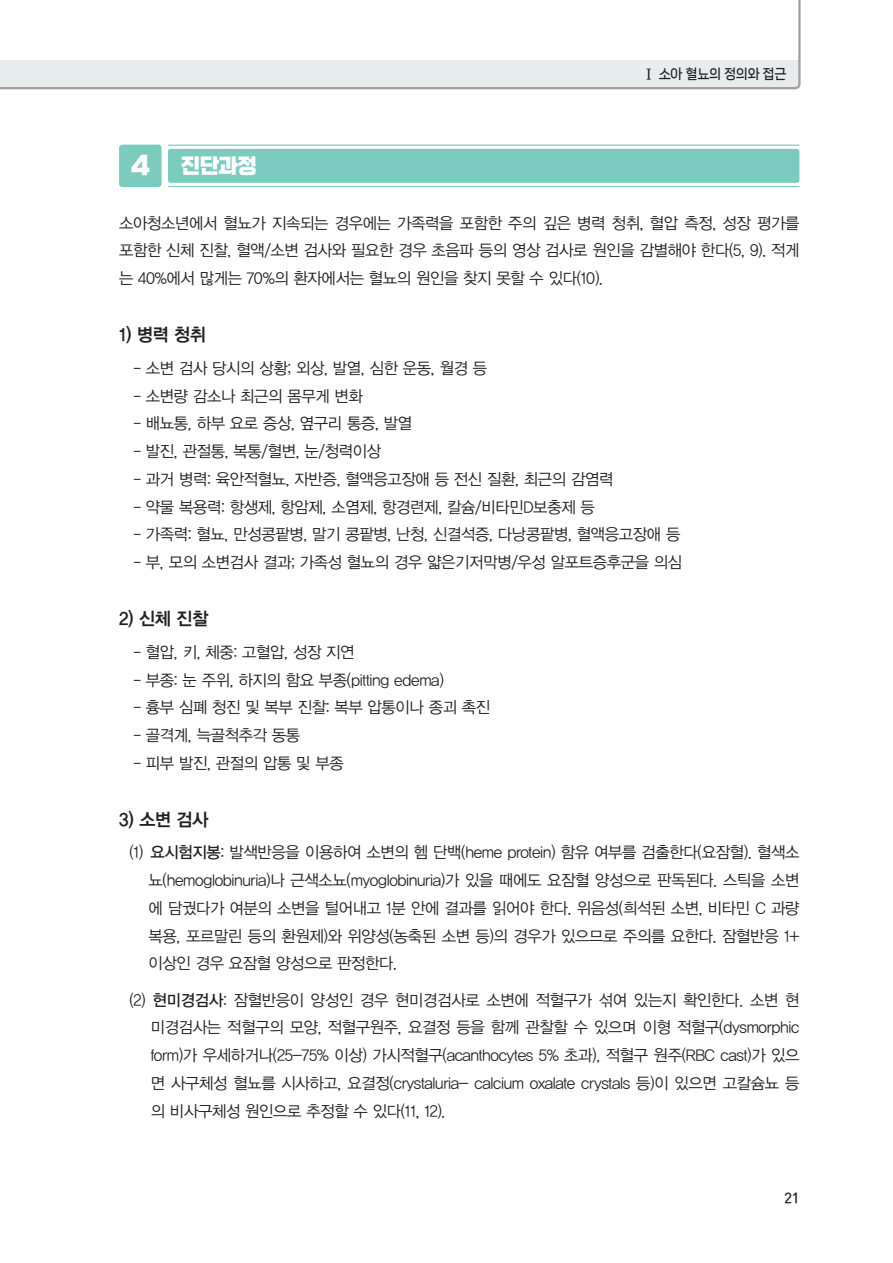
<style>
.page{position:relative;width:893px;height:1263px;background:#fff}
.page>*{position:absolute;margin:0;border:0;box-sizing:border-box;transform-origin:0 0}
.본문제목{font:700 25.5px "Gong Gothic";color:#fff}
.본문제목-2{font:700 21px "Gong Gothic";color:#fff}
._1{font:18px "YDVYGO14";letter-spacing:-.02em;color:#231f20}
.본문{font:16.05px/27.8px "YDVYGO12";letter-spacing:-.02em;color:#231f20;text-align:justify}
.본문-2{font:16.05px "YDVYGO12";letter-spacing:-.02em;color:#231f20;scale:.7 1}
.t1{font:13.5px "Nanum Square Neo TTF c Bd";letter-spacing:-.02em;color:#231f20;scale:.95 1}
.t2{font:13.5px "Rix Head M";color:#231f20}
.s1{font-family:"YDVY Mj O14";font-size:16.5px}
.s2{font-family:"YDVYGO13"}
</style>
<div class="page">
<svg style="left:0;top:0;width:800px;height:89px"></svg>
<div style="left:119px;top:145px;width:43px;height:42px;background:#7bcbbf;border-radius:3px"></div>
<div style="left:168px;top:149px;width:631px;height:34px;background:#7bcbbf;border-radius:3px"></div>
<hr style="left:168px;top:145px;width:631px;height:1px;background:#7bcbbf">
<hr style="left:168px;top:186px;width:631px;height:1px;background:#7bcbbf">
<p class="본문제목" style="left:131px;top:152px;width:21px">4</p>
<p class="본문제목-2" style="left:181px;top:155px;width:78px">진단과정</p>
<p class="t1" style="left:641px;top:66px;width:154px"><span class="s1">Ⅰ</span> 소아 혈뇨의 정의와 접근</p>
<p class="본문" style="left:119px;top:208px;width:682px">소아청소년에서 혈뇨가 지속되는 경우에는 가족력을 포함한 주의 깊은 병력 청취, 혈압 측정, 성장 평가를 포함한 신체 진찰, 혈액/소변 검사와 필요한 경우 초음파 등의 영상 검사로 원인을 감별해야 한다(5, 9). 적게 는 40%에서 많게는 70%의 환자에서는 혈뇨의 원인을 찾지 못할 수 있다(10).</p>
<p class="_1" style="left:119px;top:323px;width:88px">1) 병력 청취</p>
<p class="본문-2" style="left:134px;top:357px;width:506px">- 소변 검사 당시의 상황; 외상, 발열, 심한 운동, 월경 등</p>
<p class="본문-2" style="left:134px;top:385px;width:329px">- 소변량 감소나 최근의 몸무게 변화</p>
<p class="본문-2" style="left:134px;top:413px;width:399px">- 배뇨통, 하부 요로 증상, 옆구리 통증, 발열</p>
<p class="본문-2" style="left:134px;top:440px;width:355px">- 발진, 관절통, 복통/혈변, 눈/청력이상</p>
<p class="본문-2" style="left:134px;top:468px;width:686px">- 과거 병력: 육안적혈뇨, 자반증, 혈액응고장애 등 전신 질환, 최근의 감염력</p>
<p class="본문-2" style="left:134px;top:496px;width:660px">- 약물 복용력: 항생제, 항암제, 소염제, 항경련제, 칼슘/비타민D보충제 등</p>
<p class="본문-2" style="left:134px;top:524px;width:782px">- 가족력: 혈뇨, 만성콩팥병, 말기 콩팥병, 난청, 신결석증, 다낭콩팥병, 혈액응고장애 등</p>
<p class="본문-2" style="left:134px;top:551px;width:785px">- 부, 모의 소변검사 결과; 가족성 혈뇨의 경우 얇은기저막병/우성 알포트증후군을 의심</p>
<p class="_1" style="left:119px;top:607px;width:91px">2) 신체 진찰</p>
<p class="본문-2" style="left:134px;top:641px;width:317px">- 혈압, 키, 체중: 고혈압, 성장 지연</p>
<p class="본문-2" style="left:134px;top:669px;width:444px">- 부종: 눈 주위, 하지의 함요 부종(pitting edema)</p>
<p class="본문-2" style="left:134px;top:697px;width:510px">- 흉부 심폐 청진 및 복부 진찰: 복부 압통이나 종괴 촉진</p>
<p class="본문-2" style="left:134px;top:724px;width:239px">- 골격계, 늑골척추각 동통</p>
<p class="본문-2" style="left:134px;top:752px;width:301px">- 피부 발진, 관절의 압통 및 부종</p>
<p class="_1" style="left:119px;top:807px;width:91px">3) 소변 검사</p>
<p class="본문" style="left:149px;top:838px;width:652px;text-indent:-19px">(1) <span class="s2">요시험지봉</span>: 발색반응을 이용하여 소변의 헴 단백(heme protein) 함유 여부를 검출한다(요잠혈). 혈색소 뇨(hemoglobinuria)나 근색소뇨(myoglobinuria)가 있을 때에도 요잠혈 양성으로 판독된다. 스틱을 소변 에 담궜다가 여분의 소변을 털어내고 1분 안에 결과를 읽어야 한다. 위음성(희석된 소변, 비타민 C 과량 복용, 포르말린 등의 환원제)와 위양성(농축된 소변 등)의 경우가 있으므로 주의를 요한다. 잠혈반응 1+ 이상인 경우 요잠혈 양성으로 판정한다.</p>
<p class="본문" style="left:151px;top:985px;width:650px;text-indent:-21px">(2) <span class="s2">현미경검사</span>: 잠혈반응이 양성인 경우 현미경검사로 소변에 적혈구가 섞여 있는지 확인한다. 소변 현 미경검사는 적혈구의 모양, 적혈구원주, 요결정 등을 함께 관찰할 수 있으며 이형 적혈구(dysmorphic form)가 우세하거나(25-75% 이상) 가시적혈구(acanthocytes 5% 초과), 적혈구 원주(RBC cast)가 있으 면 사구체성 혈뇨를 시사하고, 요결정(crystaluria- calcium oxalate crystals 등)이 있으면 고칼슘뇨 등 의 비사구체성 원인으로 추정할 수 있다(11, 12).</p>
<p class="t2" style="left:784px;top:1190px;width:17px">21</p>
</div>
